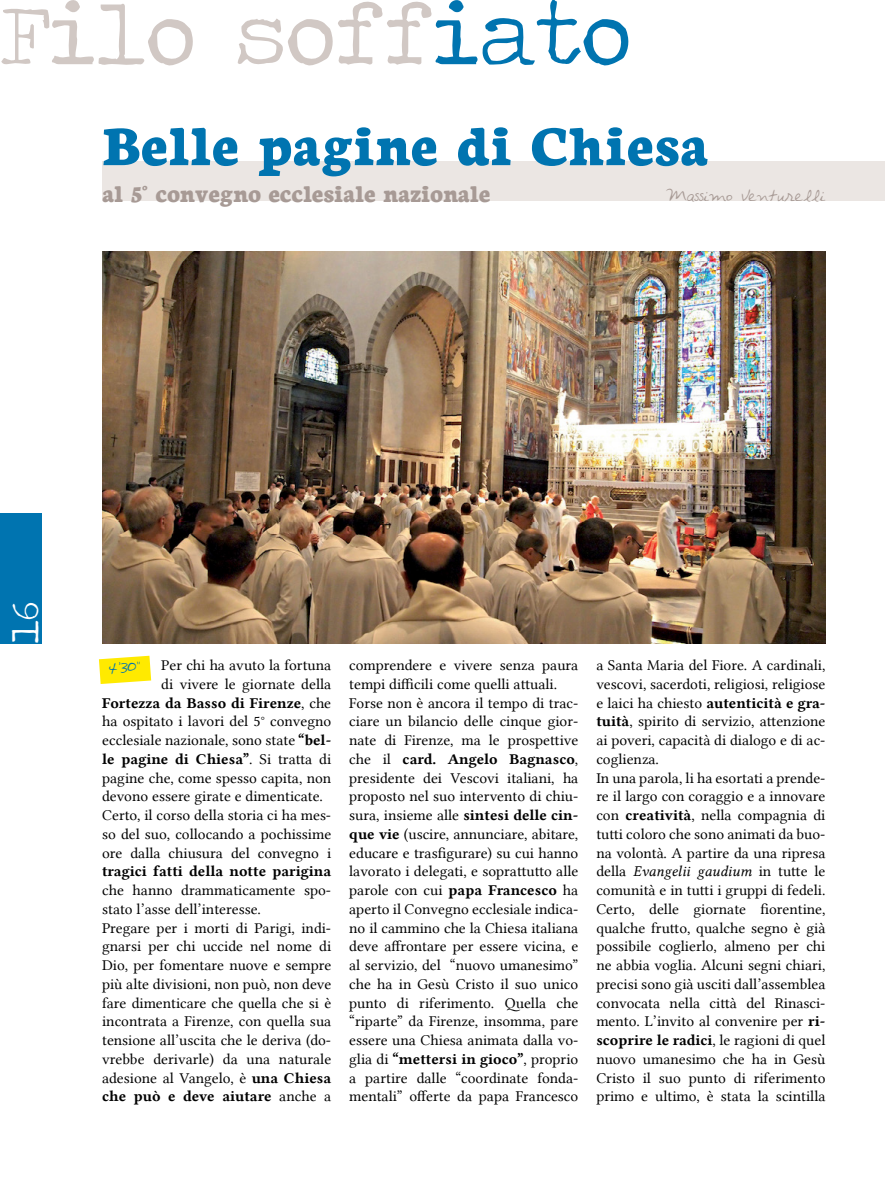
<style>
.page{position:relative;width:885px;height:1191px;background:#fff}
.page>*{position:absolute;margin:0;border:0;box-sizing:border-box;transform-origin:0 0}
.t1{font:90px "Traveling Typewriter";color:#d1c8c4}
.t2{font:800 60px "Neuton";color:#0074b0}
.t3{font:39px "Traveling Typewriter";color:#fff;scale:1.1 1}
.t4{font:800 25.5px "Neuton";letter-spacing:-.01em;color:#a79a95}
.Nessuna_spaziatura{font:15.15px/18.8px "Lin Libertine";color:#000;text-align:justify}
.Nessuna_spaziatura-2{font:15.15px "Lin Libertine B";color:#000}
.t5{font:13.5px "Avantque...";color:#a79a95}
.t6{font:12px "Avantque...";color:#0074b0}
.s1{color:#0074b0}
.s2{font-family:"Lin Libertine"}
.s3{font-family:"Lin Libertine B"}
.s4{font-family:"Lin Libertine I"}
</style>
<div class="page">
<div style="left:0;top:513px;width:41px;height:130px;background:#0074b0"></div>
<div style="left:102px;top:161px;width:782px;height:40px;background:#ebe6e3"></div>
<svg style="left:99px;top:655px;width:52px;height:29px;background:#ffed2a"></svg>
<img style="left:102px;top:252px;width:723px;height:391px">
<p class="t1" style="left:0;top:-25px;width:633px">Filo soff<span class="s1">iato</span></p>
<p class="t2" style="left:102px;top:113px;width:608px">Belle pagine di Chiesa</p>
<p class="t4" style="left:102px;top:180px;width:390px">al 5° convegno ecclesiale nazionale</p>
<p class="t5" style="left:666px;top:188px;width:161px">Massimo Venturelli</p>
<p class="t3" style="left:0;top:643px;width:40px;rotate:-90deg">16</p>
<p class="Nessuna_spaziatura" style="left:161px;top:655px;width:171px">Per chi ha avuto la fortuna</p>
<p class="Nessuna_spaziatura" style="left:161px;top:674px;width:171px">di vivere le giornate della</p>
<p class="Nessuna_spaziatura-2" style="left:102px;top:692px;width:230px">Fortezza da Basso di Firenze<span class="s2">, che</span></p>
<p class="Nessuna_spaziatura" style="left:102px;top:712px;width:230px">ha ospitato i lavori del 5° convegno</p>
<p class="Nessuna_spaziatura" style="left:102px;top:730px;width:230px">ecclesiale nazionale, sono state <span class="s3">“bel-</span></p>
<p class="Nessuna_spaziatura-2" style="left:102px;top:748px;width:230px">le pagine di Chiesa”<span class="s2">. Si tratta di</span></p>
<p class="Nessuna_spaziatura" style="left:102px;top:768px;width:230px">pagine che, come spesso capita, non</p>
<p class="Nessuna_spaziatura" style="left:102px;top:787px;width:222px">devono essere girate e dimenticate.</p>
<p class="Nessuna_spaziatura" style="left:102px;top:805px;width:231px">Certo, il corso della storia ci ha mes&shy;so del suo, collocando a pochissime ore dalla chiusura del convegno i <span class="s3">tragici fatti della notte parigina </span>che hanno drammaticamente spo&shy;stato l’asse dell’interesse.</p>
<p class="Nessuna_spaziatura" style="left:102px;top:918px;width:231px">Pregare per i morti di Parigi, indi&shy;gnarsi per chi uccide nel nome di Dio, per fomentare nuove e sempre più alte divisioni, non può, non deve fare dimenticare che quella che si è incontrata a Firenze, con quella sua tensione all’uscita che le deriva (do&shy;vrebbe derivarle) da una naturale adesione al Vangelo, è <span class="s3">una Chiesa che può e deve aiutare</span> anche a</p>
<p class="t6" style="left:109px;top:661px;width:33px">4'30"</p>
<p class="Nessuna_spaziatura" style="left:349px;top:655px;width:231px">comprendere e vivere senza paura tempi difficili come quelli attuali.</p>
<p class="Nessuna_spaziatura" style="left:349px;top:693px;width:231px">Forse non è ancora il tempo di trac&shy;ciare un bilancio delle cinque gior&shy;nate di Firenze, ma le prospettive che il <span class="s3">card. Angelo Bagnasco</span>, presidente dei Vescovi italiani, ha proposto nel suo intervento di chiu&shy;sura, insieme alle <span class="s3">sintesi delle cin&shy;que vie</span> (uscire, annunciare, abitare, educare e trasfigurare) su cui hanno lavorato i delegati, e soprattutto alle parole con cui <span class="s3">papa Francesco</span> ha aperto il Convegno ecclesiale indica&shy;no il cammino che la Chiesa italiana deve affrontare per essere vicina, e al servizio, del “nuovo umanesimo” che ha in Gesù Cristo il suo unico punto di riferimento. Quella che “riparte” da Firenze, insomma, pare essere una Chiesa animata dalla vo&shy;glia di <span class="s3">“mettersi in gioco”</span>, proprio a partire dalle “coordinate fonda&shy;mentali” offerte da papa Francesco</p>
<p class="Nessuna_spaziatura" style="left:596px;top:655px;width:231px">a Santa Maria del Fiore. A cardinali, vescovi, sacerdoti, religiosi, religiose e laici ha chiesto <span class="s3">autenticità e gra&shy;tuità</span>, spirito di servizio, attenzione ai poveri, capacità di dialogo e di ac&shy;coglienza.</p>
<p class="Nessuna_spaziatura" style="left:596px;top:768px;width:231px">In una parola, li ha esortati a prende&shy;re il largo con coraggio e a innovare con <span class="s3">creatività</span>, nella compagnia di tutti coloro che sono animati da buo&shy;na volontà. A partire da una ripresa della <span class="s4">Evangelii gaudium</span> in tutte le comunità e in tutti i gruppi di fedeli.<br>Certo, delle giornate fiorentine, qualche frutto, qualche segno è già possibile coglierlo, almeno per chi ne abbia voglia. Alcuni segni chiari, precisi sono già usciti dall’assemblea convocata nella città del Rinasci&shy;mento. L’invito al convenire per <span class="s3">ri&shy;scoprire le radici</span>, le ragioni di quel nuovo umanesimo che ha in Gesù Cristo il suo punto di riferimento primo e ultimo, è stata la scintilla</p>
</div>
